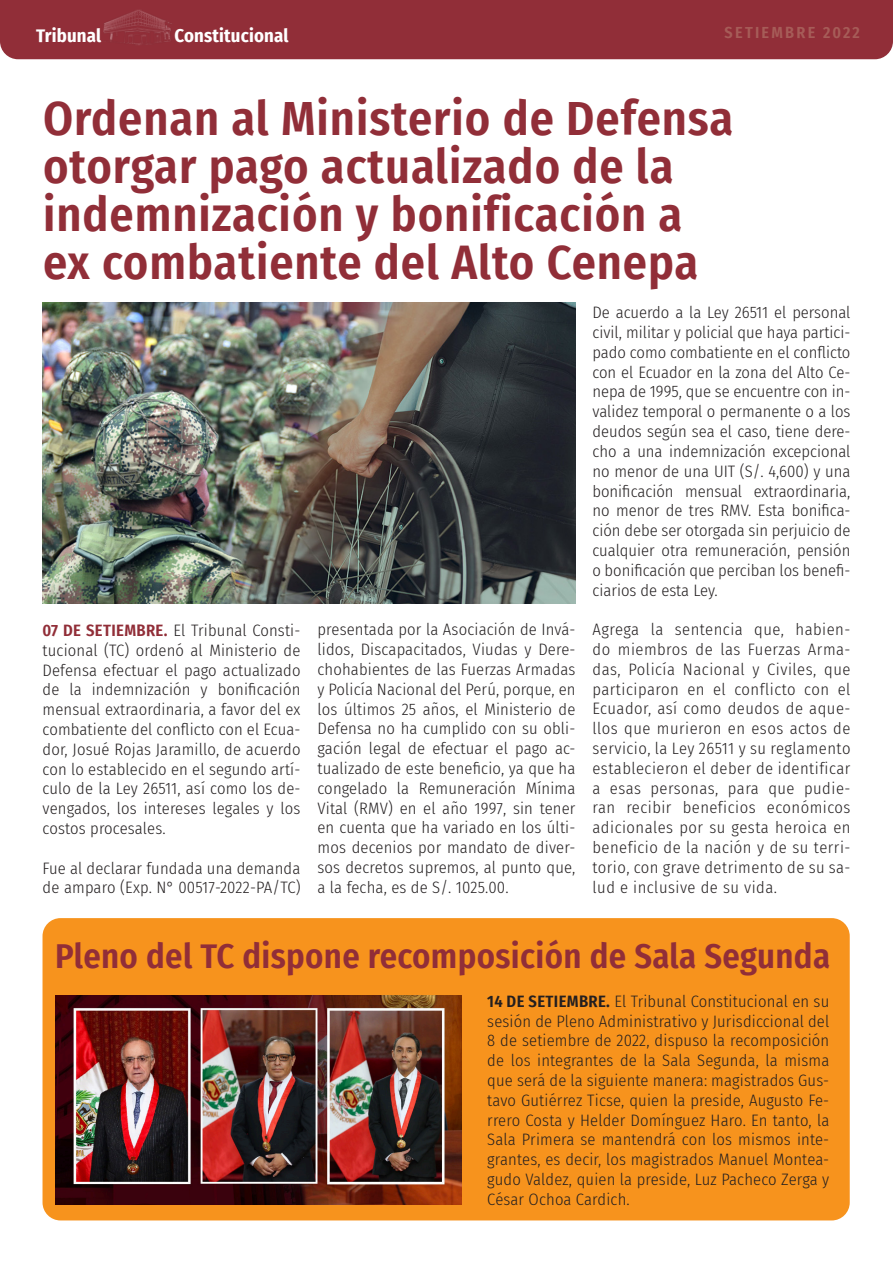
<style>
.page{position:relative;width:893px;height:1263px;background:#fff}
.page>*{position:absolute;margin:0;border:0;box-sizing:border-box;transform-origin:0 0}
.t1{font:600 48px/48px "Fira Sans Condensed";letter-spacing:.02em;color:#912e38}
.t2{font:600 34.5px "Fira Sans Condensed";letter-spacing:.01em;color:#912e38}
.t3{font:700 18.6px "Fira Sans Condensed";letter-spacing:.01em;color:#fff}
.t4{font:300 16.5px/19.8px "Fira Sans Condensed";letter-spacing:.01em;color:#231f20;text-align:justify}
.t5{font:600 16.05px "Fira Sans Condensed";letter-spacing:.14em;color:#a65c58}
.s1{font-weight:600;color:#912e38}
.s2{font-weight:600}
</style>
<div class="page">
<div style="left:0;top:0;width:893px;height:59px;background:#912e38"></div>
<img style="left:103px;top:9px;width:71px;height:37px">
<img style="left:43px;top:303px;width:532px;height:300px">
<div style="left:43px;top:918px;width:807px;height:302px;background:#f7931d;border-radius:18px"></div>
<img style="left:55px;top:995px;width:406px;height:210px">
<p class="t3" style="left:36px;top:20px;width:67px">Tribunal</p>
<p class="t3" style="left:175px;top:20px;width:115px">Constitucional</p>
<p class="t5" style="left:725px;top:20px;width:137px">SETIEMBRE 2022</p>
<p class="t1" style="left:43px;top:92px;width:692px">Ordenan al Ministerio de Defensa otorgar pago actualizado de la indemnización y bonificación a</p>
<p class="t1" style="left:43px;top:236px;width:657px">ex combatiente del Alto Cenepa</p>
<p class="t4" style="left:43px;top:620px;width:259px"><span class="s1">07 DE SETIEMBRE.</span> El Tribunal Consti&shy;tucional (TC) ordenó al Ministerio de Defensa efectuar el pago actualizado de la indemnización y bonificación mensual extraordinaria, a favor del ex combatiente del conflicto con el Ecua&shy;dor, Josué Rojas Jaramillo, de acuerdo con lo establecido en el segundo artí&shy;culo de la Ley 26511, así como los de&shy;vengados, los intereses legales y los costos procesales.</p>
<p class="t4" style="left:43px;top:858px;width:259px">Fue al declarar fundada una demanda de amparo (Exp. N° 00517-2022-PA/TC)</p>
<p class="t4" style="left:317px;top:620px;width:259px">presentada por la Asociación de Invá&shy;lidos, Discapacitados, Viudas y Dere&shy;chohabientes de las Fuerzas Armadas y Policía Nacional del Perú, porque, en los últimos 25 años, el Ministerio de Defensa no ha cumplido con su obli&shy;gación legal de efectuar el pago ac&shy;tualizado de este beneficio, ya que ha congelado la Remuneración Mínima Vital (RMV) en el año 1997, sin tener en cuenta que ha variado en los últi&shy;mos decenios por mandato de diver&shy;sos decretos supremos, al punto que, a la fecha, es de S/. 1025.00.</p>
<p class="t4" style="left:592px;top:303px;width:259px">De acuerdo a la Ley 26511 el personal civil, militar y policial que haya partici&shy;pado como combatiente en el conflicto con el Ecuador en la zona del Alto Ce&shy;nepa de 1995, que se encuentre con in&shy;validez temporal o permanente o a los deudos según sea el caso, tiene dere&shy;cho a una indemnización excepcional no menor de una UIT (S/. 4,600) y una bonificación mensual extraordinaria, no menor de tres RMV. Esta bonifica&shy;ción debe ser otorgada sin perjuicio de cualquier otra remuneración, pensión o bonificación que perciban los benefi&shy;ciarios de esta Ley.</p>
<p class="t4" style="left:592px;top:619px;width:259px">Agrega la sentencia que, habien&shy;do miembros de las Fuerzas Arma&shy;das, Policía Nacional y Civiles, que participaron en el conflicto con el Ecuador, así como deudos de aque&shy;llos que murieron en esos actos de servicio, la Ley 26511 y su reglamento establecieron el deber de identificar a esas personas, para que pudie&shy;ran recibir beneficios económicos adicionales por su gesta heroica en beneficio de la nación y de su terri&shy;torio, con grave detrimento de su sa&shy;lud e inclusive de su vida.</p>
<p class="t2" style="left:55px;top:928px;width:776px">Pleno del TC dispone recomposición de Sala Segunda</p>
<p class="t4" style="left:487px;top:991px;width:343px"><span class="s2">14 DE SETIEMBRE.</span> El Tribunal Constitucional en su sesión de Pleno Administrativo y Jurisdiccional del 8 de setiembre de 2022, dispuso la recomposición de los integrantes de la Sala Segunda, la misma que será de la siguiente manera: magistrados Gus&shy;tavo Gutiérrez Ticse, quien la preside, Augusto Fe&shy;rrero Costa y Helder Domínguez Haro. En tanto, la Sala Primera se mantendrá con los mismos inte&shy;grantes, es decir, los magistrados Manuel Montea&shy;gudo Valdez, quien la preside, Luz Pacheco Zerga y César Ochoa Cardich.</p>
</div>
